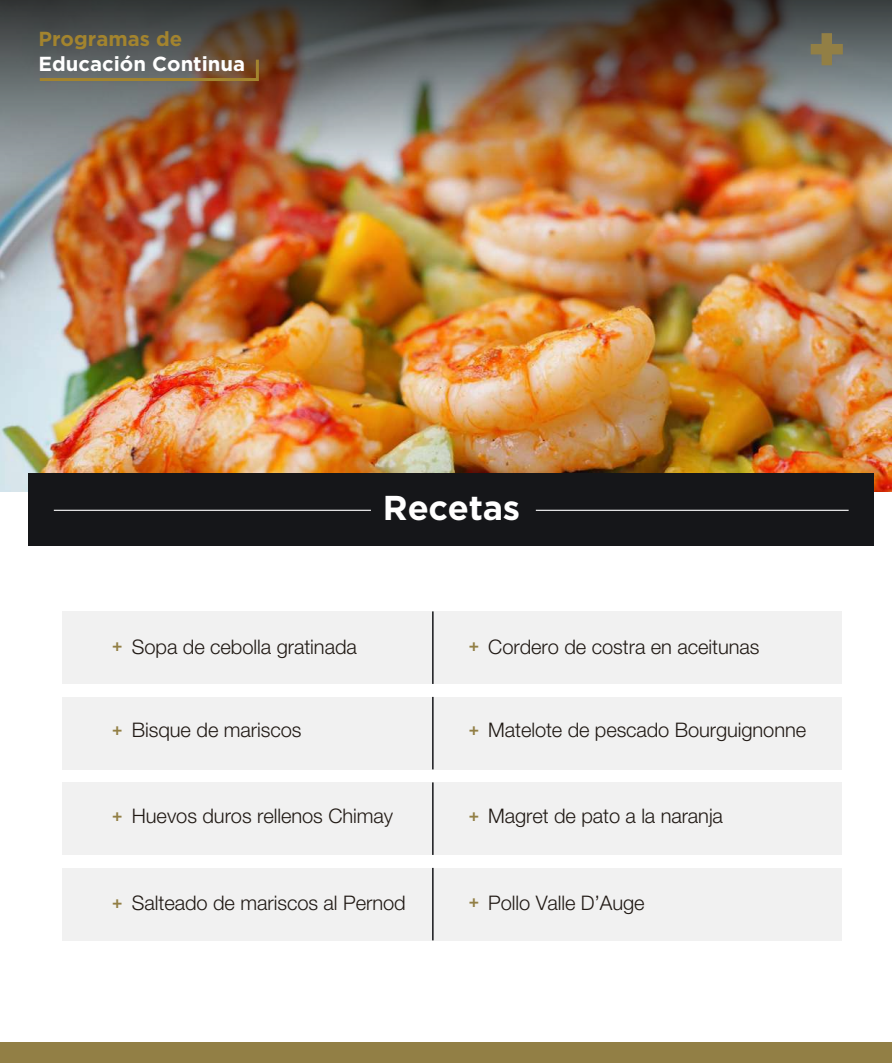
<style>
.page{position:relative;width:892px;height:1063px;background:#fff}
.page>*{position:absolute;margin:0;border:0;box-sizing:border-box;transform-origin:0 0}
.t1{font:700 34.5px "Gotham";letter-spacing:-.01em;color:#fff}
.t2{font:700 20.25px "Gotham";color:#fff}
.t3{font:700 20.25px "Gotham";color:#a3842e}
.t4{font:300 20.1px "Helvetica Neue LT Std";letter-spacing:-.005em;color:#201914}
.s1{font-weight:700;font-size:17.25px;color:#927f45}
</style>
<div class="page">
<img style="left:0;top:178px;width:892px;height:314px">
<div style="left:0;top:1042px;width:892px;height:21px;background:#927f45"></div>
<img style="left:0;top:0;width:892px;height:178px">
<svg style="left:811px;top:33px;width:32px;height:32px"></svg>
<svg style="left:37px;top:57px;width:223px;height:26px;background:#6e6454"></svg>
<div style="left:63px;top:611px;width:779px;height:73px;background:#f1f1f1"></div>
<hr style="left:432px;top:611px;width:2px;height:73px;background:#151619">
<div style="left:63px;top:697px;width:779px;height:72px;background:#f1f1f1"></div>
<hr style="left:432px;top:697px;width:2px;height:72px;background:#151619">
<div style="left:63px;top:782px;width:779px;height:73px;background:#f1f1f1"></div>
<hr style="left:432px;top:782px;width:2px;height:73px;background:#151619">
<div style="left:63px;top:868px;width:779px;height:72px;background:#f1f1f1"></div>
<hr style="left:432px;top:868px;width:2px;height:72px;background:#151619">
<div style="left:28px;top:473px;width:846px;height:72px;background:#151619"></div>
<hr style="left:54px;top:510px;width:317px;height:1px;background:#fff">
<hr style="left:536px;top:510px;width:313px;height:1px;background:#fff">
<p class="t3" style="left:39px;top:27px;width:145px">Programas de</p>
<p class="t2" style="left:39px;top:52px;width:208px">Educación Continua</p>
<h1 class="t1" style="left:383px;top:487px;width:139px">Recetas</h1>
<p class="t4" style="left:112px;top:634px;width:246px"><span class="s1">+</span> Sopa de cebolla gratinada</p>
<p class="t4" style="left:469px;top:634px;width:292px"><span class="s1">+</span> Cordero de costra en aceitunas</p>
<p class="t4" style="left:112px;top:718px;width:191px"><span class="s1">+</span> Bisque de mariscos</p>
<p class="t4" style="left:469px;top:718px;width:339px"><span class="s1">+</span> Matelote de pescado Bourguignonne</p>
<p class="t4" style="left:112px;top:804px;width:282px"><span class="s1">+</span> Huevos duros rellenos Chimay</p>
<p class="t4" style="left:469px;top:804px;width:256px"><span class="s1">+</span> Magret de pato a la naranja</p>
<p class="t4" style="left:112px;top:891px;width:295px"><span class="s1">+</span> Salteado de mariscos al Pernod</p>
<p class="t4" style="left:469px;top:890px;width:178px"><span class="s1">+</span> Pollo Valle D’Auge</p>
</div>
